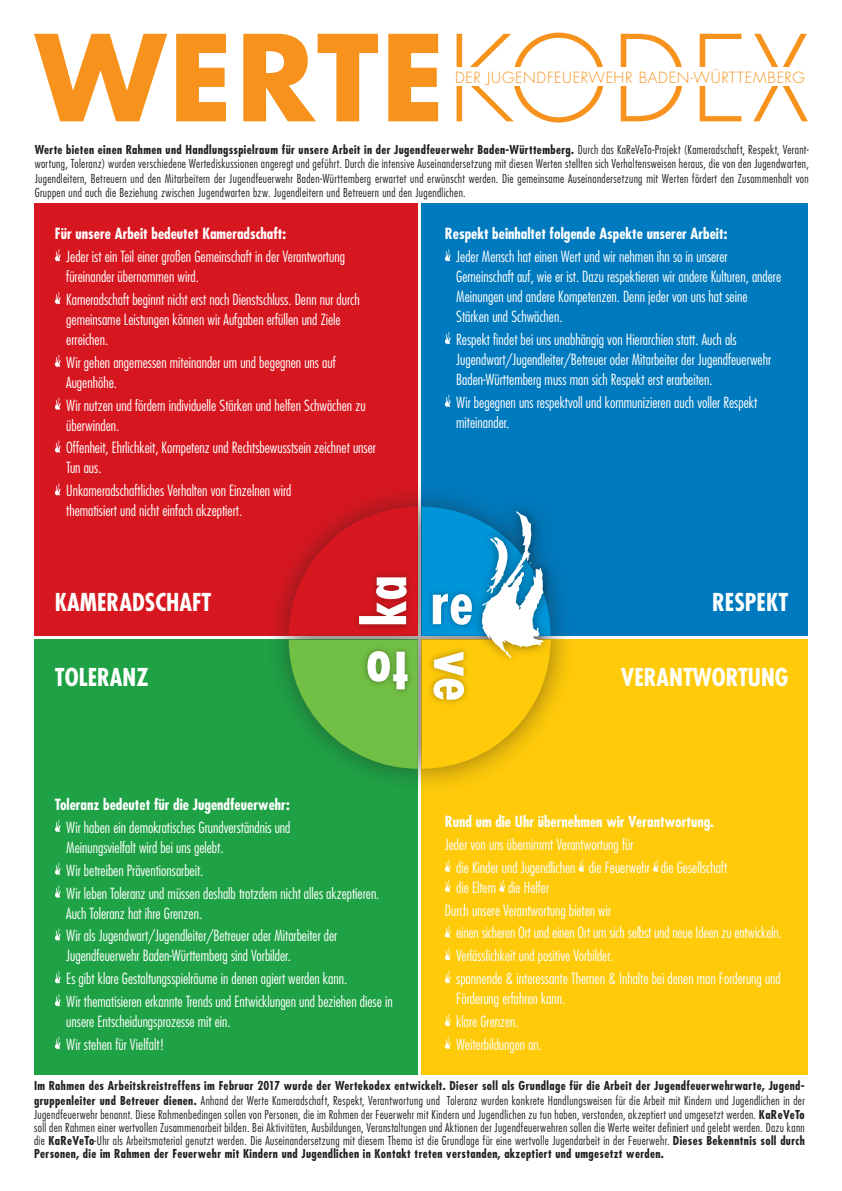
<style>
.page{position:relative;width:842px;height:1191px;background:#fff}
.page>*{position:absolute;margin:0;border:0;box-sizing:border-box;transform-origin:0 0}
.t1{font:700 condensed 24px "Futura Std";color:#fff}
.t2{font:300 condensed 15px/20px "Futura Std";color:#fff}
.t3{font:700 condensed 15px "Futura Std";color:#fff}
.t4{font:300 15px "Futura Std";letter-spacing:.05em;color:#f7931d}
.t5{font:300 condensed 12px/14.4px "Futura Std";letter-spacing:.03em;color:#231f20;text-align:justify}
.s1{font-weight:700}
</style>
<div class="page">
<div style="left:34px;top:203px;width:383px;height:432px;background:#d7171f"></div>
<div style="left:34px;top:639px;width:383px;height:435px;background:#1fa245"></div>
<div style="left:421px;top:203px;width:387px;height:432px;background:#007abe"></div>
<div style="left:421px;top:639px;width:387px;height:435px;background:#feca0a"></div>
<div style="left:263px;top:481px;width:314px;height:313px;background:#231f20;opacity:.5"></div>
<img style="left:468px;top:497px;width:90px;height:174px">
<svg style="left:289px;top:506px;width:262px;height:262px"></svg>
<svg style="left:34px;top:33px;width:774px;height:89px"></svg>
<div style="left:451px;top:67px;width:354px;height:19px;background:#fff"></div>
<svg style="left:55px;top:249px;width:5px;height:13px"></svg>
<svg style="left:55px;top:292px;width:5px;height:13px"></svg>
<svg style="left:55px;top:355px;width:5px;height:13px"></svg>
<svg style="left:55px;top:397px;width:5px;height:13px"></svg>
<svg style="left:55px;top:440px;width:5px;height:13px"></svg>
<svg style="left:55px;top:483px;width:5px;height:13px"></svg>
<svg style="left:55px;top:819px;width:5px;height:14px"></svg>
<svg style="left:55px;top:862px;width:5px;height:13px"></svg>
<svg style="left:55px;top:885px;width:5px;height:13px"></svg>
<svg style="left:55px;top:928px;width:5px;height:13px"></svg>
<svg style="left:55px;top:971px;width:5px;height:13px"></svg>
<svg style="left:55px;top:994px;width:5px;height:13px"></svg>
<svg style="left:55px;top:1037px;width:5px;height:13px"></svg>
<svg style="left:445px;top:249px;width:5px;height:13px"></svg>
<svg style="left:445px;top:332px;width:5px;height:13px"></svg>
<svg style="left:445px;top:395px;width:5px;height:13px"></svg>
<svg style="left:445px;top:859px;width:5px;height:13px"></svg>
<svg style="left:579px;top:859px;width:5px;height:13px"></svg>
<svg style="left:653px;top:859px;width:5px;height:13px"></svg>
<svg style="left:445px;top:879px;width:5px;height:13px"></svg>
<svg style="left:499px;top:879px;width:6px;height:13px"></svg>
<svg style="left:445px;top:925px;width:5px;height:13px"></svg>
<svg style="left:445px;top:948px;width:5px;height:13px"></svg>
<svg style="left:445px;top:971px;width:5px;height:13px"></svg>
<svg style="left:445px;top:1014px;width:5px;height:13px"></svg>
<svg style="left:445px;top:1036px;width:5px;height:13px"></svg>
<p class="t4" style="left:455px;top:68px;width:351px">DER JUGENDFEUERWEHR BADEN-WÜRTTEMBERG</p>
<p class="t5" style="left:35px;top:142px;width:776px"><span class="s1">Werte bieten einen Rahmen und Handlungsspielraum für unsere Arbeit in der Jugendfeuerwehr Baden-Württemberg.</span> Durch das KaReVeTo-Projekt (Kameradschaft, Respekt, Verant&shy;wortung, Toleranz) wurden verschiedene Wertediskussionen angeregt und geführt. Durch die intensive Auseinandersetzung mit diesen Werten stellten sich Verhaltensweisen heraus, die von den Jugendwarten, Jugendleitern, Betreuern und den Mitarbeitern der Jugendfeuerwehr Baden-Württemberg erwartet und erwünscht werden. Die gemeinsame Auseinandersetzung mit Werten fördert den Zusammenhalt von Gruppen und auch die Beziehung zwischen Jugendwarten bzw. Jugendleitern und Betreuern und den Jugendlichen.</p>
<p class="t3" style="left:55px;top:224px;width:233px">Für unsere Arbeit bedeutet Kameradschaft:</p>
<p class="t2" style="left:66px;top:246px;width:280px">Jeder ist ein Teil einer großen Gemeinschaft in der Verantwortung füreinander übernommen wird.</p>
<p class="t2" style="left:66px;top:289px;width:295px">Kameradschaft beginnt nicht erst nach Dienstschluss. Denn nur durch gemeinsame Leistungen können wir Aufgaben erfüllen und Ziele erreichen.</p>
<p class="t2" style="left:66px;top:352px;width:271px">Wir gehen angemessen miteinander um und begegnen uns auf<br>Augenhöhe.</p>
<p class="t2" style="left:66px;top:395px;width:301px">Wir nutzen und fördern individuelle Stärken und helfen Schwächen zu überwinden.</p>
<p class="t2" style="left:66px;top:438px;width:311px">Offenheit, Ehrlichkeit, Kompetenz und Rechtsbewusstsein zeichnet unser<br>Tun aus.</p>
<p class="t2" style="left:66px;top:481px;width:227px">Unkameradschaftliches Verhalten von Einzelnen wird thematisiert und nicht einfach akzeptiert.</p>
<p class="t3" style="left:445px;top:224px;width:284px">Respekt beinhaltet folgende Aspekte unserer Arbeit:</p>
<p class="t2" style="left:456px;top:246px;width:326px">Jeder Mensch hat einen Wert und wir nehmen ihn so in unserer Gemeinschaft auf, wie er ist. Dazu respektieren wir andere Kulturen, andere Meinungen und andere Kompetenzen. Denn jeder von uns hat seine Stärken und Schwächen.</p>
<p class="t2" style="left:456px;top:329px;width:316px">Respekt findet bei uns unabhängig von Hierarchien statt. Auch als<br>Jugendwart/Jugendleiter/Betreuer oder Mitarbeiter der Jugendfeuerwehr<br>Baden-Württemberg muss man sich Respekt erst erarbeiten.</p>
<p class="t2" style="left:456px;top:392px;width:302px">Wir begegnen uns respektvoll und kommunizieren auch voller Respekt miteinander.</p>
<h1 class="t1" style="left:55px;top:587px;width:158px">KAMERADSCHAFT</h1>
<h1 class="t1" style="left:55px;top:662px;width:95px">TOLERANZ</h1>
<p class="t3" style="left:55px;top:795px;width:236px">Toleranz bedeutet für die Jugendfeuerwehr:</p>
<p class="t2" style="left:66px;top:817px;width:226px">Wir haben ein demokratisches Grundverständnis und<br>Meinungsvielfalt wird bei uns gelebt.</p>
<p class="t2" style="left:66px;top:858px;width:315px;line-height:22.8px">Wir betreiben Präventionsarbeit.<br>Wir leben Toleranz und müssen deshalb trotzdem nicht alles akzeptieren.</p>
<p class="t2" style="left:66px;top:901px;width:273px;line-height:22.8px">Auch Toleranz hat ihre Grenzen.<br>Wir als Jugendwart/Jugendleiter/Betreuer oder Mitarbeiter der</p>
<p class="t2" style="left:66px;top:944px;width:328px;line-height:22.8px">Jugendfeuerwehr Baden-Württemberg sind Vorbilder.<br>Es gibt klare Gestaltungsspielräume in denen agiert werden kann.<br>Wir thematisieren erkannte Trends und Entwicklungen und beziehen diese in</p>
<p class="t2" style="left:66px;top:1010px;width:166px;line-height:22.8px">unsere Entscheidungsprozesse mit ein.<br>Wir stehen für Vielfalt!</p>
<h1 class="t1" style="left:712px;top:587px;width:78px">RESPEKT</h1>
<h1 class="t1" style="left:621px;top:662px;width:169px">VERANTWORTUNG</h1>
<p class="t3" style="left:445px;top:812px;width:271px">Rund um die Uhr übernehmen wir Verantwortung.</p>
<p class="t2" style="left:456px;top:833px;width:272px;line-height:22.8px;text-indent:-11px">Jeder von uns übernimmt Verantwortung für<br>die Kinder und Jugendlichen die Feuerwehr die Gesellschaft</p>
<p class="t2" style="left:456px;top:877px;width:94px">die Eltern die Helfer</p>
<p class="t2" style="left:445px;top:900px;width:168px">Durch unsere Verantwortung bieten wir</p>
<p class="t2" style="left:456px;top:923px;width:327px">einen sicheren Ort und einen Ort um sich selbst und neue Ideen zu entwickeln.</p>
<p class="t2" style="left:456px;top:945px;width:158px">Verlässlichkeit und positive Vorbilder.</p>
<p class="t2" style="left:456px;top:968px;width:326px">spannende &amp; interessante Themen &amp; Inhalte bei denen man Forderung und</p>
<p class="t2" style="left:456px;top:987px;width:111px;line-height:22.8px">Förderung erfahren kann. klare Grenzen.<br>Weiterbildungen an.</p>
<p class="t5" style="left:34px;top:1078px;width:772px"><span class="s1">Im Rahmen des Arbeitskreistreffens im Februar 2017 wurde der Wertekodex entwickelt. Dieser soll als Grundlage für die Arbeit der Jugendfeuerwehrwarte, Jugend&shy;gruppenleiter und Betreuer dienen.</span> Anhand der Werte Kameradschaft, Respekt, Verantwortung und Toleranz wurden konkrete Handlungsweisen für die Arbeit mit Kindern und Jugendlichen in der Jugendfeuerwehr benannt. Diese Rahmenbedingen sollen von Personen, die im Rahmen der Feuerwehr mit Kindern und Jugendlichen zu tun haben, verstanden, akzeptiert und umgesetzt werden. <span class="s1">KaReVeTo</span></p>
<p class="t5" style="left:34px;top:1121px;width:772px;line-height:13px">soll den Rahmen einer wertvollen Zusammenarbeit bilden. Bei Aktivitäten, Ausbildungen, Veranstaltungen und Aktionen der Jugendfeuerwehren sollen die Werte weiter definiert und gelebt werden. Dazu kann die <span class="s1">KaReVeTo</span>-Uhr als Arbeitsmaterial genutzt werden. Die Auseinandersetzung mit diesem Thema ist die Grundlage für eine wertvolle Jugendarbeit in der Feuerwehr. <span class="s1">Dieses Bekenntnis soll durch Personen, die im Rahmen der Feuerwehr mit Kindern und Jugendlichen in Kontakt treten verstanden, akzeptiert und umgesetzt werden.</span></p>
</div>
